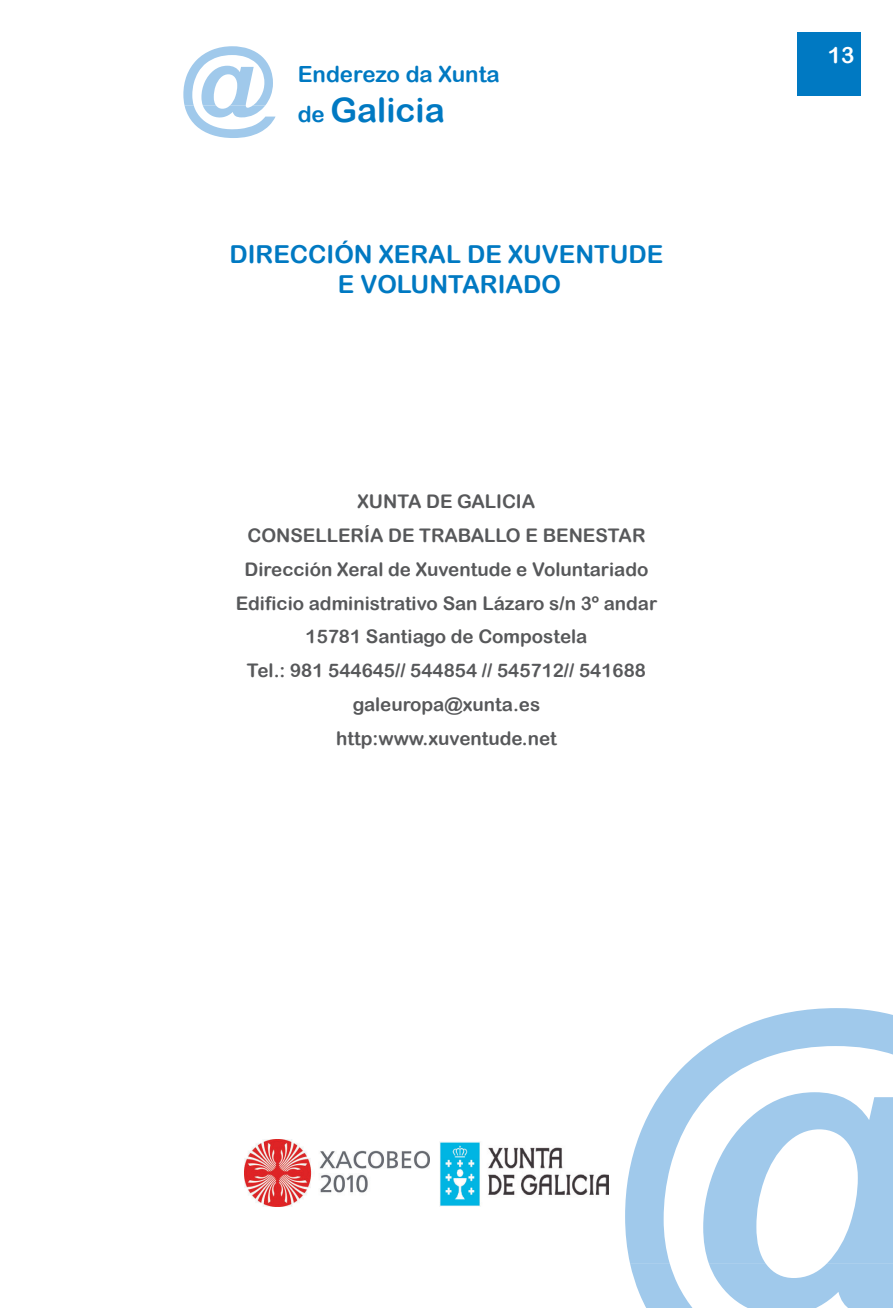
<style>
.page{position:relative;width:893px;height:1308px;background:#fff}
.page>*{position:absolute;margin:0;border:0;box-sizing:border-box;transform-origin:0 0}
.t1{font:33.75px "Arial Rounded MT Bold";color:#0079c2}
.t2{font:24.75px/29.7px "Arial Rounded MT Bold";color:#0079c2;text-align:center}
.t3{font:22.5px "Arial Rounded MT Bold";color:#fff}
.t4{font:22.28px "Arial Rounded MT Bold";color:#0079c2}
.t5{font:18.68px/33.8px "Arial Rounded MT Bold";color:#57585a;text-align:center}
.s1{font-size:22.28px}
</style>
<div class="page">
<svg style="left:630px;top:1263px;width:263px;height:44px"></svg>
<svg style="left:625px;top:1008px;width:268px;height:255px"></svg>
<svg style="left:183px;top:46px;width:93px;height:92px"></svg>
<img style="left:439px;top:1142px;width:169px;height:64px">
<img style="left:244px;top:1139px;width:185px;height:67px">
<div style="left:797px;top:32px;width:64px;height:64px;background:#0079c2"></div>
<p class="t4" style="left:298px;top:61px;width:204px">Enderezo da Xunta</p>
<h1 class="t1" style="left:298px;top:90px;width:149px"><span class="s1">de</span> Galicia</h1>
<h2 class="t2" style="left:230px;top:239px;width:435px">DIRECCIÓN XERAL DE XUVENTUDE<br>E VOLUNTARIADO</h2>
<p class="t5" style="left:236px;top:484px;width:423px">XUNTA DE GALICIA<br>CONSELLERÍA DE TRABALLO E BENESTAR Dirección Xeral de Xuventude e Voluntariado Edificio administrativo San Lázaro s/n 3º andar 15781 Santiago de Compostela<br>Tel.: 981 544645// 544854 // 545712// 541688 galeuropa@xunta.es<br>http:www.xuventude.net</p>
<p class="t3" style="left:828px;top:42px;width:28px">13</p>
</div>
